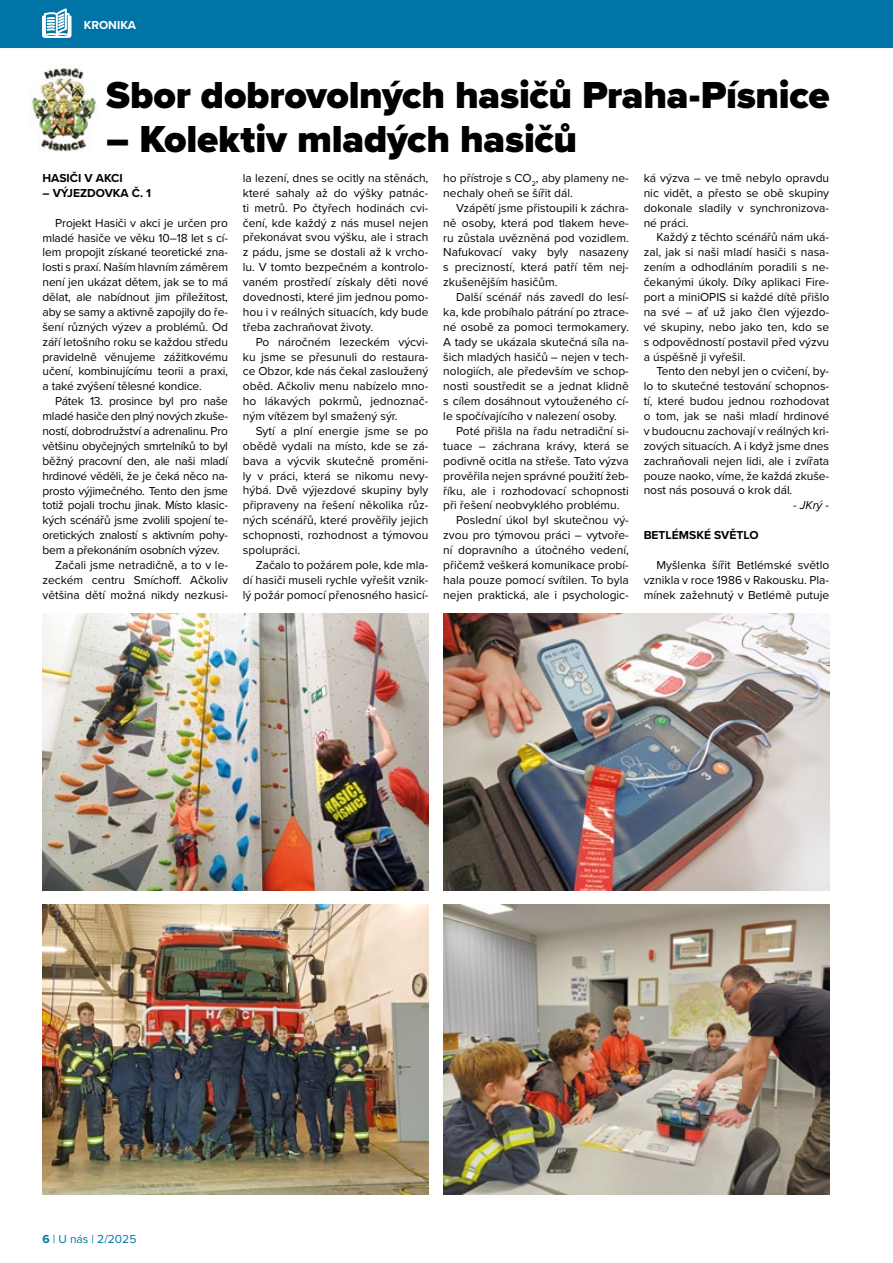
<style>
.page{position:relative;width:893px;height:1263px;background:#fff}
.page>*{position:absolute;margin:0;border:0;box-sizing:border-box;transform-origin:0 0}
.t1{font:900 39px "Proxima Nova";letter-spacing:-.005em;color:#000}
.t2{font:12px/14.9px "Proxima Nova";color:#000;text-align:justify}
.t3{font:12px "Proxima Nova";letter-spacing:-.02em;color:#000}
.t4{font:700 12px "Proxima Nova";color:#000}
.t5{font:12px "Proxima Nova";color:#0074a6}
.t6{font:700 12px "Proxima Nova";color:#fff}
.t7{font:italic 12px "Proxima Nova";color:#000}
.s1{font-weight:700}
</style>
<div class="page">
<div style="left:0;top:0;width:893px;height:48px;background:#0074a6"></div>
<svg style="left:42px;top:8px;width:29px;height:30px"></svg>
<img style="left:31px;top:67px;width:67px;height:85px">
<img style="left:43px;top:905px;width:385px;height:289px">
<img style="left:43px;top:614px;width:385px;height:276px">
<img style="left:443px;top:905px;width:386px;height:289px">
<img style="left:443px;top:614px;width:386px;height:276px">
<p class="t6" style="left:84px;top:16px;width:54px">KRONIKA</p>
<h1 class="t1" style="left:106px;top:65px;width:725px">Sbor dobrovolných hasičů Praha-Písnice</h1>
<h1 class="t1" style="left:106px;top:110px;width:472px">– Kolektiv mladých hasičů</h1>
<p class="t4" style="left:43px;top:169px;width:82px">HASIČI V AKCI</p>
<p class="t4" style="left:43px;top:184px;width:110px">– VÝJEZDOVKA Č. 1</p>
<p class="t2" style="left:43px;top:215px;width:187px;text-indent:13px">Projekt Hasiči v akci je určen pro mladé hasiče ve věku 10–18 let s cí&shy;lem propojit získané teoretické zna&shy;losti s praxí. Naším hlavním záměrem není jen ukázat dětem, jak se to má dělat, ale nabídnout jim příležitost, aby se samy a aktivně zapojily do ře&shy;šení různých výzev a problémů. Od září letošního roku se každou středu pravidelně věnujeme zážitkovému učení, kombinujícímu teorii a praxi, a také zvýšení tělesné kondice.</p>
<p class="t3" style="left:55px;top:392px;width:174px">Pátek 13. prosince byl pro naše</p>
<p class="t3" style="left:43px;top:407px;width:187px">mladé hasiče den plný nových zkuše-</p>
<p class="t3" style="left:43px;top:422px;width:187px">ností, dobrodružství a adrenalinu. Pro</p>
<p class="t3" style="left:43px;top:437px;width:187px">většinu obyčejných smrtelníků to byl</p>
<p class="t3" style="left:43px;top:452px;width:187px">běžný pracovní den, ale naši mladí</p>
<p class="t3" style="left:43px;top:467px;width:187px">hrdinové věděli, že je čeká něco na-</p>
<p class="t3" style="left:43px;top:481px;width:187px">prosto výjimečného. Tento den jsme</p>
<p class="t3" style="left:43px;top:496px;width:187px">totiž pojali trochu jinak. Místo klasic-</p>
<p class="t3" style="left:43px;top:511px;width:187px">kých scénářů jsme zvolili spojení te-</p>
<p class="t3" style="left:43px;top:526px;width:187px">oretických znalostí s aktivním pohy-</p>
<p class="t3" style="left:43px;top:541px;width:179px">bem a překonáním osobních výzev.</p>
<p class="t2" style="left:55px;top:557px;width:174px">Začali jsme netradičně, a to v le-</p>
<p class="t2" style="left:43px;top:572px;width:187px">zeckém centru Smíchoff. Ačkoliv</p>
<p class="t2" style="left:43px;top:587px;width:187px">většina dětí možná nikdy nezkusi-</p>
<p class="t2" style="left:243px;top:170px;width:187px">la lezení, dnes se ocitly na stěnách, které sahaly až do výšky patnác&shy;ti metrů. Po čtyřech hodinách cvi&shy;čení, kde každý z nás musel nejen překonávat svou výšku, ale i strach z pádu, jsme se dostali až k vrcho&shy;lu. V tomto bezpečném a kontrolo&shy;vaném prostředí získaly děti nové dovednosti, které jim jednou pomo&shy;hou i v reálných situacích, kdy bude třeba zachraňovat životy.</p>
<p class="t2" style="left:243px;top:334px;width:187px;text-indent:13px">Po náročném lezeckém výcvi&shy;ku jsme se přesunuli do restaura&shy;ce Obzor, kde nás čekal zasloužený oběd. Ačkoliv menu nabízelo mno&shy;ho lákavých pokrmů, jednoznač&shy;ným vítězem byl smažený sýr.</p>
<p class="t2" style="left:243px;top:423px;width:187px;text-indent:13px">Sytí a plní energie jsme se po obědě vydali na místo, kde se zá&shy;bava a výcvik skutečně proměni&shy;ly v práci, která se nikomu nevy&shy;hýbá. Dvě výjezdové skupiny byly připraveny na řešení několika růz&shy;ných scénářů, které prověřily jejich schopnosti, rozhodnost a týmovou spolupráci.</p>
<p class="t2" style="left:243px;top:557px;width:187px;text-indent:13px">Začalo to požárem pole, kde mla&shy;dí hasiči museli rychle vyřešit vznik&shy;lý požár pomocí přenosného hasicí-</p>
<p class="t2" style="left:443px;top:170px;width:187px">ho přístroje s CO<sub>2</sub>, aby plameny ne&shy;nechaly oheň se šířit dál.</p>
<p class="t2" style="left:443px;top:200px;width:187px;text-indent:13px">Vzápětí jsme přistoupili k záchra&shy;ně osoby, která pod tlakem heve&shy;ru zůstala uvězněná pod vozidlem.<br>Nafukovací vaky byly nasazeny s precizností, která patří těm nej&shy;zkušenějším hasičům.</p>
<p class="t2" style="left:456px;top:289px;width:174px">Další scénář nás zavedl do lesí-</p>
<p class="t2" style="left:443px;top:304px;width:187px">ka, kde probíhalo pátrání po ztrace-</p>
<p class="t2" style="left:443px;top:319px;width:187px">né osobě za pomoci termokamery.</p>
<p class="t2" style="left:443px;top:334px;width:187px">A tady se ukázala skutečná síla na-</p>
<p class="t2" style="left:443px;top:349px;width:187px">šich mladých hasičů – nejen v tech-</p>
<p class="t2" style="left:443px;top:363px;width:187px">nologiích, ale především ve schop-</p>
<p class="t2" style="left:443px;top:378px;width:187px">nosti soustředit se a jednat klidně</p>
<p class="t2" style="left:443px;top:393px;width:187px">s cílem dosáhnout vytouženého cí-</p>
<p class="t2" style="left:443px;top:408px;width:175px">le spočívajícího v nalezení osoby.</p>
<p class="t2" style="left:456px;top:423px;width:174px">Poté přišla na řadu netradiční si-</p>
<p class="t2" style="left:443px;top:438px;width:187px">tuace – záchrana krávy, která se</p>
<p class="t2" style="left:443px;top:453px;width:187px">podivně ocitla na střeše. Tato výzva</p>
<p class="t2" style="left:443px;top:468px;width:187px">prověřila nejen správné použití žeb-</p>
<p class="t2" style="left:443px;top:482px;width:187px">říku, ale i rozhodovací schopnosti</p>
<p class="t2" style="left:443px;top:497px;width:178px">při řešení neobvyklého problému.</p>
<p class="t2" style="left:456px;top:512px;width:174px">Poslední úkol byl skutečnou vý-</p>
<p class="t2" style="left:443px;top:527px;width:187px">zvou pro týmovou práci – vytvoře-</p>
<p class="t2" style="left:443px;top:542px;width:187px">ní dopravního a útočného vedení,</p>
<p class="t2" style="left:443px;top:557px;width:187px">přičemž veškerá komunikace probí-</p>
<p class="t2" style="left:443px;top:572px;width:187px">hala pouze pomocí svítilen. To byla</p>
<p class="t2" style="left:443px;top:587px;width:187px">nejen praktická, ale i psychologic-</p>
<p class="t2" style="left:644px;top:170px;width:187px">ká výzva – ve tmě nebylo opravdu nic vidět, a přesto se obě skupiny dokonale sladily v synchronizova&shy;né práci.</p>
<p class="t2" style="left:644px;top:229px;width:187px;text-indent:13px">Každý z těchto scénářů nám uká&shy;zal, jak si naši mladí hasiči s nasa&shy;zením a odhodláním poradili s ne&shy;čekanými úkoly. Díky aplikaci Fire&shy;port a miniOPIS si každé dítě přišlo na své – ať už jako člen výjezdo&shy;vé skupiny, nebo jako ten, kdo se s odpovědností postavil před výzvu a úspěšně ji vyřešil.</p>
<p class="t2" style="left:644px;top:363px;width:187px;text-indent:13px">Tento den nebyl jen o cvičení, by&shy;lo to skutečné testování schopnos&shy;tí, které budou jednou rozhodovat o tom, jak se naši mladí hrdinové v budoucnu zachovají v reálných kri&shy;zových situacích. A i když jsme dnes zachraňovali nejen lidi, ale i zvířata pouze naoko, víme, že každá zkuše&shy;nost nás posouvá o krok dál.</p>
<p class="t7" style="left:793px;top:496px;width:38px">- JKrý -</p>
<p class="t4" style="left:644px;top:526px;width:116px">BETLÉMSKÉ SVĚTLO</p>
<p class="t2" style="left:644px;top:557px;width:187px;text-indent:13px">Myšlenka šířit Betlémské světlo vznikla v roce 1986 v Rakousku. Pla&shy;mínek zažehnutý v Betlémě putuje</p>
<p class="t5" style="left:43px;top:1230px;width:95px"><span class="s1">6</span> | U nás | 2/2025</p>
</div>
